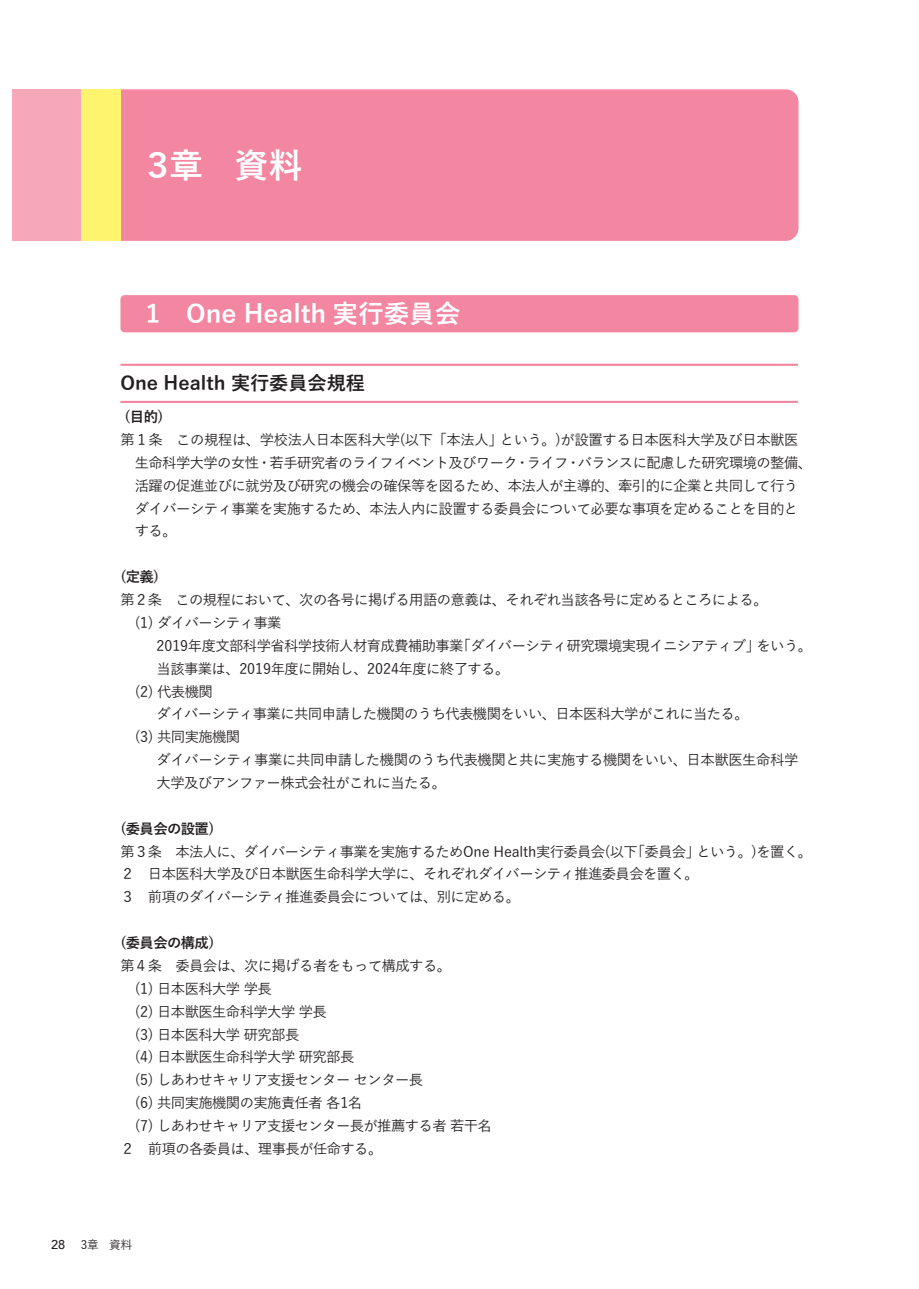
<style>
.page{position:relative;width:919px;height:1289px;background:#fff}
.page>*{position:absolute;margin:0;border:0;box-sizing:border-box;transform-origin:0 0}
.t1{font:700 34.05px "Yu Gothic";color:#fff}
.t2{font:700 25.5px "Yu Gothic";color:#fff}
.t3{font:700 19.2px "Yu Gothic";color:#231f20}
.t4{font:500 14.4px/22.8px "Yu Gothic";letter-spacing:-.04em;color:#231f20}
.t5{font:700 14.4px "Yu Gothic";letter-spacing:-.04em;color:#231f20}
.t6{font:500 11.7px "Yu Gothic";color:#231f20}
.s1{font-family:"Avenir";font-size:12.75px}
</style>
<div class="page">
<div style="left:120px;top:89px;width:678px;height:152px;background:#f386a0"></div>
<div style="left:13px;top:89px;width:68px;height:152px;background:#f6a8b9"></div>
<div style="left:81px;top:89px;width:39px;height:152px;background:#fff46d"></div>
<div style="left:120px;top:295px;width:678px;height:37px;background:#f386a0;border-radius:4px"></div>
<hr style="left:120px;top:364px;width:678px;height:2px;background:#f386a0">
<hr style="left:120px;top:401px;width:678px;height:2px;background:#f386a0">
<h1 class="t1" style="left:141px;top:146px;width:163px">３章 資料</h1>
<h2 class="t2" style="left:146px;top:300px;width:316px">1　One Health 実行委員会</h2>
<h3 class="t3" style="left:120px;top:372px;width:246px">One Health 実行委員会規程</h3>
<p class="t5" style="left:124px;top:408px;width:40px">(目的)</p>
<p class="t4" style="left:135px;top:426px;width:679px;text-indent:-14px">第１条　この規程は、学校法人日本医科大学(以下「本法人」という。)が設置する日本医科大学及び日本獣医生命科学大学の女性・若手研究者のライフイベント及びワーク・ライフ・バランスに配慮した研究環境の整備、活躍の促進並びに就労及び研究の機会の確保等を図るため、本法人が主導的、牽引的に企業と共同して行うダイバーシティ事業を実施するため、本法人内に設置する委員会について必要な事項を定めることを目的とする。</p>
<p class="t5" style="left:120px;top:568px;width:40px">(定義)</p>
<p class="t4" style="left:135px;top:586px;width:634px;text-indent:-14px">第２条　この規程において、次の各号に掲げる用語の意義は、それぞれ当該各号に定めるところによる。(1) ダイバーシティ事業</p>
<p class="t4" style="left:157px;top:632px;width:657px">2019年度文部科学省科学技術人材育成費補助事業「ダイバーシティ研究環境実現イニシアティブ」をいう。</p>
<p class="t4" style="left:157px;top:655px;width:354px">当該事業は、2019年度に開始し、2024年度に終了する。</p>
<p class="t4" style="left:135px;top:678px;width:80px">(2) 代表機関</p>
<p class="t4" style="left:157px;top:700px;width:593px">ダイバーシティ事業に共同申請した機関のうち代表機関をいい、日本医科大学がこれに当たる。</p>
<p class="t4" style="left:135px;top:723px;width:107px">(3) 共同実施機関</p>
<p class="t4" style="left:157px;top:746px;width:643px">ダイバーシティ事業に共同申請した機関のうち代表機関と共に実施する機関をいい、日本獣医生命科学</p>
<p class="t4" style="left:157px;top:769px;width:291px">大学及びアンファー株式会社がこれに当たる。</p>
<p class="t5" style="left:120px;top:820px;width:95px">(委員会の設置)</p>
<p class="t4" style="left:120px;top:838px;width:693px">第３条　本法人に、ダイバーシティ事業を実施するためOne Health実行委員会(以下「委員会」という。)を置く。<br>２　日本医科大学及び日本獣医生命科学大学に、それぞれダイバーシティ推進委員会を置く。<br>３　前項のダイバーシティ推進委員会については、別に定める。</p>
<p class="t5" style="left:120px;top:934px;width:95px">(委員会の構成)</p>
<p class="t4" style="left:120px;top:952px;width:332px">第４条　委員会は、次に掲げる者をもって構成する。</p>
<p class="t4" style="left:135px;top:975px;width:139px">(1) 日本医科大学 学長</p>
<p class="t4" style="left:135px;top:998px;width:194px">(2) 日本獣医生命科学大学 学長</p>
<p class="t4" style="left:135px;top:1020px;width:166px">(3) 日本医科大学 研究部長</p>
<p class="t4" style="left:135px;top:1043px;width:221px">(4) 日本獣医生命科学大学 研究部長</p>
<p class="t4" style="left:135px;top:1066px;width:290px">(5) しあわせキャリア支援センター センター長</p>
<p class="t4" style="left:135px;top:1089px;width:229px">(6) 共同実施機関の実施責任者 各1名</p>
<p class="t4" style="left:135px;top:1112px;width:358px">(7) しあわせキャリア支援センター長が推薦する者 若干名</p>
<p class="t4" style="left:120px;top:1135px;width:263px">２　前項の各委員は、理事長が任命する。</p>
<p class="t6" style="left:51px;top:1233px;width:82px"><span class="s1">28</span> 3章　資料</p>
</div>
